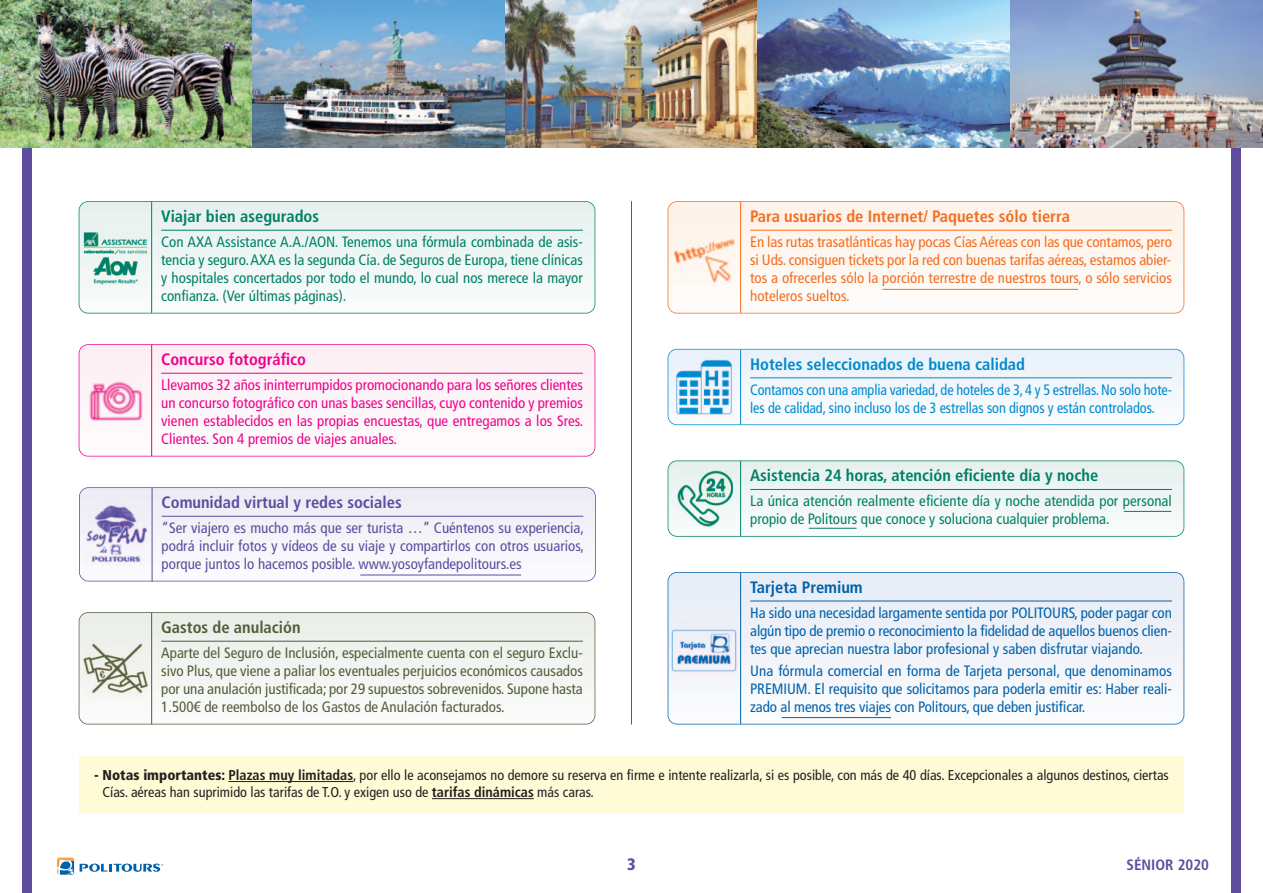
<style>
.page{position:relative;width:1263px;height:893px;background:#fff}
.page>*{position:absolute;margin:0;border:0;box-sizing:border-box;transform-origin:0 0}
.t1{font:700 condensed 16.5px "Frutiger LT Std";color:#008066}
.t2{font:700 condensed 16.5px "Frutiger LT Std";color:#f36e21}
.t3{font:700 condensed 16.5px "Frutiger LT Std";color:#0089cf}
.t4{font:700 condensed 16.5px "Frutiger LT Std";color:#5e4c9f}
.t5{font:700 condensed 16.5px "Frutiger LT Std";color:#ed028c}
.t6{font:700 condensed 16.5px "Frutiger LT Std";color:#515e3b}
.t7{font:700 condensed 16.5px "Frutiger LT Std";color:#0161aa}
.t8{font:900 condensed 16.5px "Frutiger LT Std";color:#5e4c9f}
.t9{font:condensed 15px/18px "Frutiger LT Std";color:#0161aa;text-align:justify}
.t10{font:condensed 15px/18px "Frutiger LT Std";color:#008066}
.t11{font:condensed 15px/18px "Frutiger LT Std";color:#515e3b;text-align:justify}
.t12{font:condensed 15px/18px "Frutiger LT Std";color:#ed028c;text-align:justify}
.t13{font:condensed 15px/18px "Frutiger LT Std";color:#f36e21;text-align:justify}
.t14{font:condensed 15px/18px "Frutiger LT Std";color:#5e4c9f;text-align:justify}
.t15{font:condensed 15px/18px "Frutiger LT Std";letter-spacing:-.005em;color:#0089cf;scale:.95 1}
.t16{font:700 condensed 15px "Frutiger LT Std";color:#5e4c9f}
.t17{font:condensed 14.25px/17.1px "Frutiger LT Std";color:#231f20}
.s1{font-weight:900}
.s2{font-weight:700}
</style>
<div class="page">
<div style="left:22px;top:0;width:10px;height:893px;background:#5e4c9f"></div>
<div style="left:1231px;top:0;width:10px;height:893px;background:#5e4c9f"></div>
<svg style="left:668px;top:463px;width:515px;height:73px"></svg>
<div style="left:668px;top:460px;width:516px;height:77px;border:2px solid #008066;border-radius:9px"></div>
<img style="left:677px;top:471px;width:56px;height:55px">
<hr style="left:750px;top:489px;width:422px;height:1px;background:#008066">
<hr style="left:809px;top:528px;width:47px;height:1px;background:#008066">
<hr style="left:740px;top:461px;width:1px;height:75px;background:#008066">
<svg style="left:668px;top:350px;width:515px;height:74px"></svg>
<div style="left:668px;top:349px;width:516px;height:76px;border:2px solid #0089cf;border-radius:9px"></div>
<img style="left:671px;top:354px;width:66px;height:66px">
<hr style="left:750px;top:377px;width:422px;height:1px;background:#0089cf">
<hr style="left:740px;top:349px;width:1px;height:76px;background:#0089cf">
<svg style="left:668px;top:573px;width:515px;height:151px"></svg>
<div style="left:668px;top:572px;width:516px;height:152px;border:2px solid #0161aa;border-radius:9px"></div>
<img style="left:670px;top:622px;width:68px;height:67px">
<hr style="left:750px;top:601px;width:422px;height:1px;background:#0161aa">
<hr style="left:740px;top:572px;width:1px;height:152px;background:#0161aa">
<svg style="left:57px;top:858px;width:106px;height:17px"></svg>
<div style="left:79px;top:757px;width:1105px;height:56px;background:#fffbd6"></div>
<hr style="left:228px;top:781px;width:125px;height:1px;background:#231f20">
<hr style="left:432px;top:798px;width:102px;height:1px;background:#231f20">
<img style="left:0;top:0;width:253px;height:148px">
<img style="left:253px;top:0;width:252px;height:148px">
<img style="left:505px;top:0;width:253px;height:148px">
<img style="left:758px;top:0;width:252px;height:148px">
<img style="left:1010px;top:0;width:253px;height:148px">
<svg style="left:80px;top:490px;width:515px;height:91px"></svg>
<div style="left:79px;top:487px;width:517px;height:94px;border:2px solid #5e4c9f;border-radius:9px"></div>
<img style="left:85px;top:503px;width:62px;height:62px">
<hr style="left:162px;top:516px;width:421px;height:1px;background:#5e4c9f">
<hr style="left:360px;top:575px;width:161px;height:1px;background:#5e4c9f">
<hr style="left:152px;top:488px;width:1px;height:93px;background:#5e4c9f">
<svg style="left:79px;top:202px;width:516px;height:111px"></svg>
<div style="left:79px;top:201px;width:516px;height:112px;border:2px solid #008066;border-radius:9px"></div>
<img style="left:82px;top:223px;width:67px;height:67px">
<hr style="left:161px;top:230px;width:422px;height:1px;background:#008066">
<hr style="left:151px;top:202px;width:1px;height:111px;background:#008066">
<svg style="left:668px;top:202px;width:515px;height:111px"></svg>
<div style="left:668px;top:201px;width:516px;height:112px;border:2px solid #f36e21;border-radius:9px"></div>
<img style="left:674px;top:222px;width:61px;height:61px">
<hr style="left:750px;top:230px;width:422px;height:1px;background:#f36e21">
<hr style="left:740px;top:202px;width:1px;height:111px;background:#f36e21">
<div style="left:79px;top:345px;width:516px;height:111px;background:#fdf5f9"></div>
<div style="left:79px;top:344px;width:516px;height:112px;border:2px solid #ed028c;border-radius:9px"></div>
<img style="left:88px;top:372px;width:55px;height:55px">
<hr style="left:161px;top:373px;width:422px;height:1px;background:#ed028c">
<hr style="left:151px;top:345px;width:1px;height:111px;background:#ed028c">
<svg style="left:79px;top:613px;width:516px;height:111px"></svg>
<div style="left:79px;top:612px;width:516px;height:112px;border:2px solid #515e3b;border-radius:9px"></div>
<img style="left:83px;top:636px;width:64px;height:64px">
<hr style="left:161px;top:641px;width:422px;height:1px;background:#515e3b">
<hr style="left:151px;top:613px;width:1px;height:111px;background:#515e3b">
<hr style="left:882px;top:289px;width:196px;height:1px;background:#f36e21">
<hr style="left:1124px;top:511px;width:47px;height:1px;background:#008066">
<hr style="left:782px;top:717px;width:109px;height:1px;background:#0161aa">
<hr style="left:631px;top:201px;width:1px;height:523px;background:#5e4c9f">
<p class="t1" style="left:161px;top:208px;width:159px">Viajar bien asegurados</p>
<p class="t10" style="left:161px;top:234px;width:423px;text-align:justify">Con AXA Assistance A.A./AON. Tenemos una fórmula combinada de asis&shy;tencia y seguro. AXA es la segunda Cía. de Seguros de Europa, tiene clínicas y hospitales concertados por todo el mundo, lo cual nos merece la mayor confianza. (Ver últimas páginas).</p>
<p class="t5" style="left:161px;top:351px;width:146px">Concurso fotográfico</p>
<p class="t12" style="left:161px;top:377px;width:424px">Llevamos 32 años ininterrumpidos promocionando para los señores clientes un concurso fotográfico con unas bases sencillas, cuyo contenido y premios vienen establecidos en las propias encuestas, que entregamos a los Sres.<br>Clientes. Son 4 premios de viajes anuales.</p>
<p class="t4" style="left:162px;top:494px;width:242px">Comunidad virtual y redes sociales</p>
<p class="t14" style="left:162px;top:520px;width:424px">“Ser viajero es mucho más que ser turista …” Cuéntenos su experiencia, podrá incluir fotos y vídeos de su viaje y compartirlos con otros usuarios, porque juntos lo hacemos posible. www.yosoyfandepolitours.es</p>
<p class="t6" style="left:161px;top:619px;width:141px">Gastos de anulación</p>
<p class="t11" style="left:161px;top:645px;width:423px">Aparte del Seguro de Inclusión, especialmente cuenta con el seguro Exclu&shy;sivo Plus, que viene a paliar los eventuales perjuicios económicos causados por una anulación justificada; por 29 supuestos sobrevenidos. Supone hasta 1.500€ de reembolso de los Gastos de Anulación facturados.</p>
<p class="t2" style="left:750px;top:208px;width:321px">Para usuarios de Internet/ Paquetes sólo tierra</p>
<p class="t13" style="left:750px;top:234px;width:423px">En las rutas trasatlánticas hay pocas Cías Aéreas con las que contamos, pero si Uds. consiguen tickets por la red con buenas tarifas aéreas, estamos abier&shy;tos a ofrecerles sólo la porción terrestre de nuestros tours, o sólo servicios hoteleros sueltos.</p>
<p class="t3" style="left:750px;top:356px;width:276px">Hoteles seleccionados de buena calidad</p>
<p class="t15" style="left:750px;top:382px;width:445px">Contamos con una amplia variedad, de hoteles de 3, 4 y 5 estrellas. No solo hote&shy;les de calidad, sino incluso los de 3 estrellas son dignos y están controlados.</p>
<p class="t1" style="left:750px;top:468px;width:350px">Asistencia 24 horas, atención eficiente día y noche</p>
<p class="t10" style="left:750px;top:493px;width:423px">La única atención realmente eficiente día y noche atendida por personal propio de Politours que conoce y soluciona cualquier problema.</p>
<p class="t7" style="left:750px;top:579px;width:114px">Tarjeta Premium</p>
<p class="t9" style="left:750px;top:605px;width:423px">Ha sido una necesidad largamente sentida por POLITOURS, poder pagar con algún tipo de premio o reconocimiento la fidelidad de aquellos buenos clien&shy;tes que aprecian nuestra labor profesional y saben disfrutar viajando.</p>
<p class="t9" style="left:750px;top:663px;width:423px">Una fórmula comercial en forma de Tarjeta personal, que denominamos PREMIUM. El requisito que solicitamos para poderla emitir es: Haber reali&shy;zado al menos tres viajes con Politours, que deben justificar.</p>
<p class="t17" style="left:103px;top:768px;width:1068px;text-indent:-8px"><span class="s1">- Notas importantes:</span> <span class="s2">Plazas muy limitadas</span>, por ello le aconsejamos no demore su reserva en firme e intente realizarla, si es posible, con más de 40 días. Excepcionales a algunos destinos, ciertas<br>Cías. aéreas han suprimido las tarifas de T.O. y exigen uso de <span class="s2">tarifas dinámicas</span> más caras.</p>
<p class="t8" style="left:627px;top:855px;width:10px">3</p>
<p class="t16" style="left:1126px;top:857px;width:84px">SÉNIOR 2020</p>
</div>
